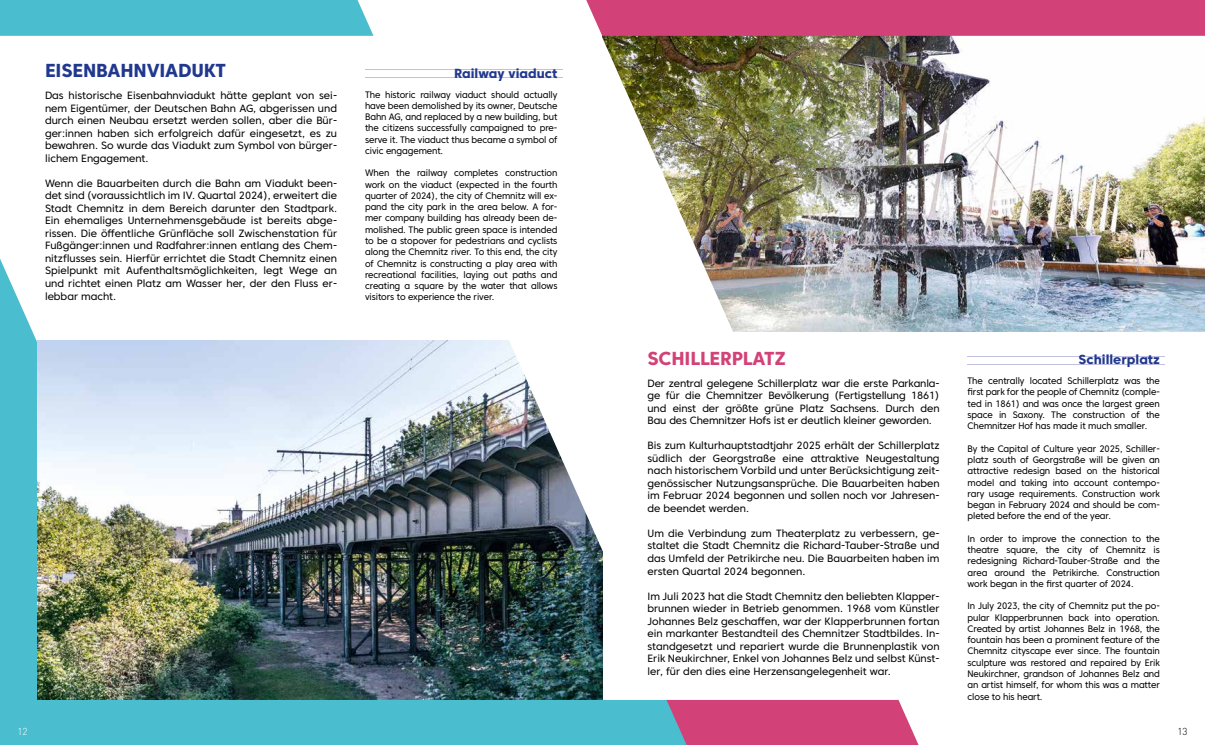
<style>
.page{position:relative;width:1205px;height:745px;background:#fff}
.page>*{position:absolute;margin:0;border:0;box-sizing:border-box;transform-origin:0 0}
.t1{font:800 18.75px "Core Sans C 75";letter-spacing:-.01em;color:#20388e}
.t2{font:800 18.75px "Core Sans C 75";letter-spacing:-.01em;color:#d24278}
.t3{font:800 13.12px "Core Sans C 75";color:#20388e}
.t4{font:10.5px/12.5px "Core Sans C 45";color:#000;text-align:justify}
.t5{font:300 10px "DIN Pro";color:#fff}
.t6{font:300 10px "DIN Pro";color:#000}
.t7{font:9.38px/11.2px "Core Sans C 45";letter-spacing:-.01em;color:#000;text-align:justify;scale:.94 1}
</style>
<div class="page">
<img style="left:917px;top:36px;width:288px;height:295px">
<div style="left:917px;top:0;width:288px;height:36px;background:#d24278"></div>
<div style="left:0;top:0;width:358px;height:36px;background:#4abdcf"></div>
<svg style="left:0;top:259px;width:158px;height:485px;fill:#4abdcf"></svg>
<img style="left:37px;top:340px;width:321px;height:359px">
<img style="left:358px;top:0;width:559px;height:699px">
<svg style="left:158px;top:699px;width:760px;height:45px;background:#7598b4"></svg>
<hr style="left:365px;top:69px;width:198px;height:1px;background:#c1c0e1">
<hr style="left:365px;top:77px;width:198px;height:1px;background:#c1c0e1">
<hr style="left:967px;top:356px;width:198px;height:1px;background:#c1c0e1">
<hr style="left:967px;top:364px;width:198px;height:1px;background:#c1c0e1">
<h1 class="t1" style="left:45px;top:59px;width:182px">EISENBAHNVIADUKT</h1>
<p class="t4" style="left:45px;top:89px;width:294px">Das historische Eisenbahnviadukt hätte geplant von sei&shy;nem Eigentümer, der Deutschen Bahn AG, abgerissen und durch einen Neubau ersetzt werden sollen, aber die Bür&shy;ger:innen haben sich erfolgreich dafür eingesetzt, es zu bewahren. So wurde das Viadukt zum Symbol von bürger&shy;lichem Engagement.</p>
<p class="t4" style="left:45px;top:177px;width:294px">Wenn die Bauarbeiten durch die Bahn am Viadukt been&shy;det sind (voraussichtlich im IV. Quartal 2024), erweitert die Stadt Chemnitz in dem Bereich darunter den Stadtpark.<br>Ein ehemaliges Unternehmensgebäude ist bereits abge&shy;rissen. Die öffentliche Grünfläche soll Zwischenstation für Fußgänger:innen und Radfahrer:innen entlang des Chem&shy;nitzflusses sein. Hierfür errichtet die Stadt Chemnitz einen Spielpunkt mit Aufenthaltsmöglichkeiten, legt Wege an und richtet einen Platz am Wasser her, der den Fluss er&shy;lebbar macht.</p>
<p class="t3" style="left:454px;top:65px;width:105px">Railway viaduct</p>
<p class="t7" style="left:365px;top:88px;width:206px">The historic railway viaduct should actually have been demolished by its owner, Deutsche Bahn AG, and replaced by a new building, but the citizens successfully campaigned to pre&shy;serve it. The viaduct thus became a symbol of civic engagement.</p>
<p class="t7" style="left:365px;top:167px;width:206px">When the railway completes construction work on the viaduct (expected in the fourth quarter of 2024), the city of Chemnitz will ex&shy;pand the city park in the area below. A for&shy;mer company building has already been de&shy;molished. The public green space is intended to be a stopover for pedestrians and cyclists along the Chemnitz river. To this end, the city of Chemnitz is constructing a play area with recreational facilities, laying out paths and creating a square by the water that allows visitors to experience the river.</p>
<p class="t5" style="left:17px;top:724px;width:12px">12</p>
<h1 class="t2" style="left:647px;top:346px;width:140px">SCHILLERPLATZ</h1>
<p class="t4" style="left:647px;top:376px;width:294px">Der zentral gelegene Schillerplatz war die erste Parkanla&shy;ge für die Chemnitzer Bevölkerung (Fertigstellung 1861) und einst der größte grüne Platz Sachsens. Durch den Bau des Chemnitzer Hofs ist er deutlich kleiner geworden.</p>
<p class="t4" style="left:647px;top:439px;width:294px">Bis zum Kulturhauptstadtjahr 2025 erhält der Schillerplatz südlich der Georgstraße eine attraktive Neugestaltung nach historischem Vorbild und unter Berücksichtigung zeit&shy;genössischer Nutzungsansprüche. Die Bauarbeiten haben im Februar 2024 begonnen und sollen noch vor Jahresen&shy;de beendet werden.</p>
<p class="t4" style="left:647px;top:526px;width:294px">Um die Verbindung zum Theaterplatz zu verbessern, ge&shy;staltet die Stadt Chemnitz die Richard-Tauber-Straße und das Umfeld der Petrikirche neu. Die Bauarbeiten haben im ersten Quartal 2024 begonnen.</p>
<p class="t4" style="left:647px;top:589px;width:294px">Im Juli 2023 hat die Stadt Chemnitz den beliebten Klapper&shy;brunnen wieder in Betrieb genommen. 1968 vom Künstler Johannes Belz geschaffen, war der Klapperbrunnen fortan ein markanter Bestandteil des Chemnitzer Stadtbildes. In&shy;standgesetzt und repariert wurde die Brunnenplastik von Erik Neukirchner, Enkel von Johannes Belz und selbst Künst&shy;ler, für den dies eine Herzensangelegenheit war.</p>
<p class="t3" style="left:1078px;top:351px;width:83px">Schillerplatz</p>
<p class="t7" style="left:967px;top:375px;width:206px">The centrally located Schillerplatz was the first park for the people of Chemnitz (comple&shy;ted in 1861) and was once the largest green space in Saxony. The construction of the Chemnitzer Hof has made it much smaller.</p>
<p class="t7" style="left:967px;top:442px;width:206px">By the Capital of Culture year 2025, Schiller&shy;platz south of Georgstraße will be given an attractive redesign based on the historical model and taking into account contempo&shy;rary usage requirements. Construction work began in February 2024 and should be com&shy;pleted before the end of the year.</p>
<p class="t7" style="left:967px;top:532px;width:206px">In order to improve the connection to the theatre square, the city of Chemnitz is redesigning Richard-Tauber-Straße and the area around the Petrikirche. Construction work began in the first quarter of 2024.</p>
<p class="t7" style="left:967px;top:600px;width:206px">In July 2023, the city of Chemnitz put the po&shy;pular Klapperbrunnen back into operation.<br>Created by artist Johannes Belz in 1968, the fountain has been a prominent feature of the Chemnitz cityscape ever since. The fountain sculpture was restored and repaired by Erik Neukirchner, grandson of Johannes Belz and an artist himself, for whom this was a matter close to his heart.</p>
<p class="t6" style="left:1177px;top:724px;width:12px">13</p>
</div>
